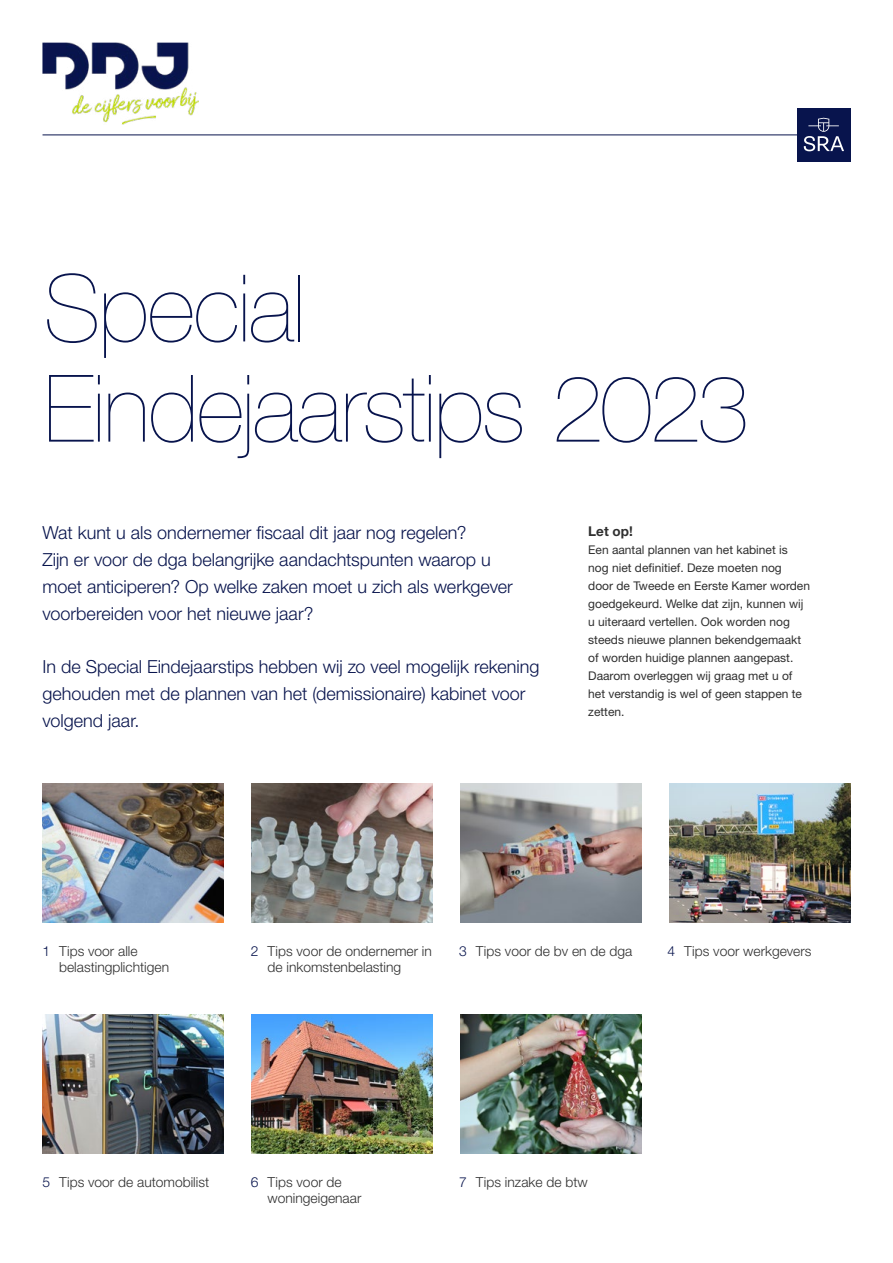
<style>
.page{position:relative;width:893px;height:1263px;background:#fff}
.page>*{position:absolute;margin:0;border:0;box-sizing:border-box;transform-origin:0 0}
.t1{font:200 93.3px/100.2px "Helvetica Neue LT Std";letter-spacing:-.015em;color:#08144d}
.t2{font:300 18px/27px "Helvetica Neue LT Std";color:#08144d}
.t3{font:300 13.8px/16.2px "Helvetica Neue LT Std";color:#2f2f2f}
.t4{font:700 13.5px "Helvetica Neue LT Std";color:#2f2f2f}
.t5{font:12px/18px "Helvetica Neue LT Std";color:#2f2f2f}
.s1{color:#08144d}
</style>
<div class="page">
<hr style="left:43px;top:135px;width:754px;height:1px;background:#08144d">
<div style="left:797px;top:108px;width:53px;height:53px;background:#08144d"></div>
<svg style="left:804px;top:118px;width:40px;height:33px"></svg>
<img style="left:43px;top:43px;width:155px;height:81px">
<img style="left:43px;top:783px;width:181px;height:139px">
<img style="left:43px;top:1014px;width:181px;height:139px">
<img style="left:251px;top:783px;width:182px;height:139px">
<img style="left:251px;top:1014px;width:182px;height:139px">
<img style="left:460px;top:783px;width:182px;height:139px">
<img style="left:460px;top:1014px;width:182px;height:139px">
<img style="left:669px;top:783px;width:181px;height:139px">
<h1 class="t1" style="left:44px;top:258px;width:706px">Special<br>Eindejaarstips 2023</h1>
<h2 class="t2" style="left:43px;top:519px;width:472px">Wat kunt u als ondernemer fiscaal dit jaar nog regelen?<br>Zijn er voor de dga belangrijke aandachtspunten waarop u moet anticiperen? Op welke zaken moet u zich als werkgever voorbereiden voor het nieuwe jaar?</h2>
<h2 class="t2" style="left:43px;top:653px;width:498px">In de Special Eindejaarstips hebben wij zo veel mogelijk rekening gehouden met de plannen van het (demissionaire) kabinet voor volgend jaar.</h2>
<p class="t4" style="left:588px;top:523px;width:46px">Let op!</p>
<p class="t5" style="left:588px;top:541px;width:223px">Een aantal plannen van het kabinet is nog niet definitief. Deze moeten nog<br>door de Tweede en Eerste Kamer worden goedgekeurd. Welke dat zijn, kunnen wij u uiteraard vertellen. Ook worden nog steeds nieuwe plannen bekendgemaakt of worden huidige plannen aangepast.<br>Daarom overleggen wij graag met u of het verstandig is wel of geen stappen te zetten.</p>
<p class="t3" style="left:59px;top:943px;width:111px;text-indent:-17px"><span class="s1">1</span> Tips voor alle belastingplichtigen</p>
<p class="t3" style="left:268px;top:943px;width:166px;text-indent:-17px"><span class="s1">2</span> Tips voor de ondernemer in de inkomstenbelasting</p>
<p class="t3" style="left:459px;top:943px;width:175px"><span class="s1">3</span> Tips voor de bv en de dga</p>
<p class="t3" style="left:668px;top:943px;width:145px"><span class="s1">4</span> Tips voor werkgevers</p>
<p class="t3" style="left:43px;top:1173px;width:168px"><span class="s1">5</span> Tips voor de automobilist</p>
<p class="t3" style="left:268px;top:1173px;width:95px;text-indent:-17px"><span class="s1">6</span> Tips voor de woningeigenaar</p>
<p class="t3" style="left:459px;top:1173px;width:130px"><span class="s1">7</span> Tips inzake de btw</p>
</div>
